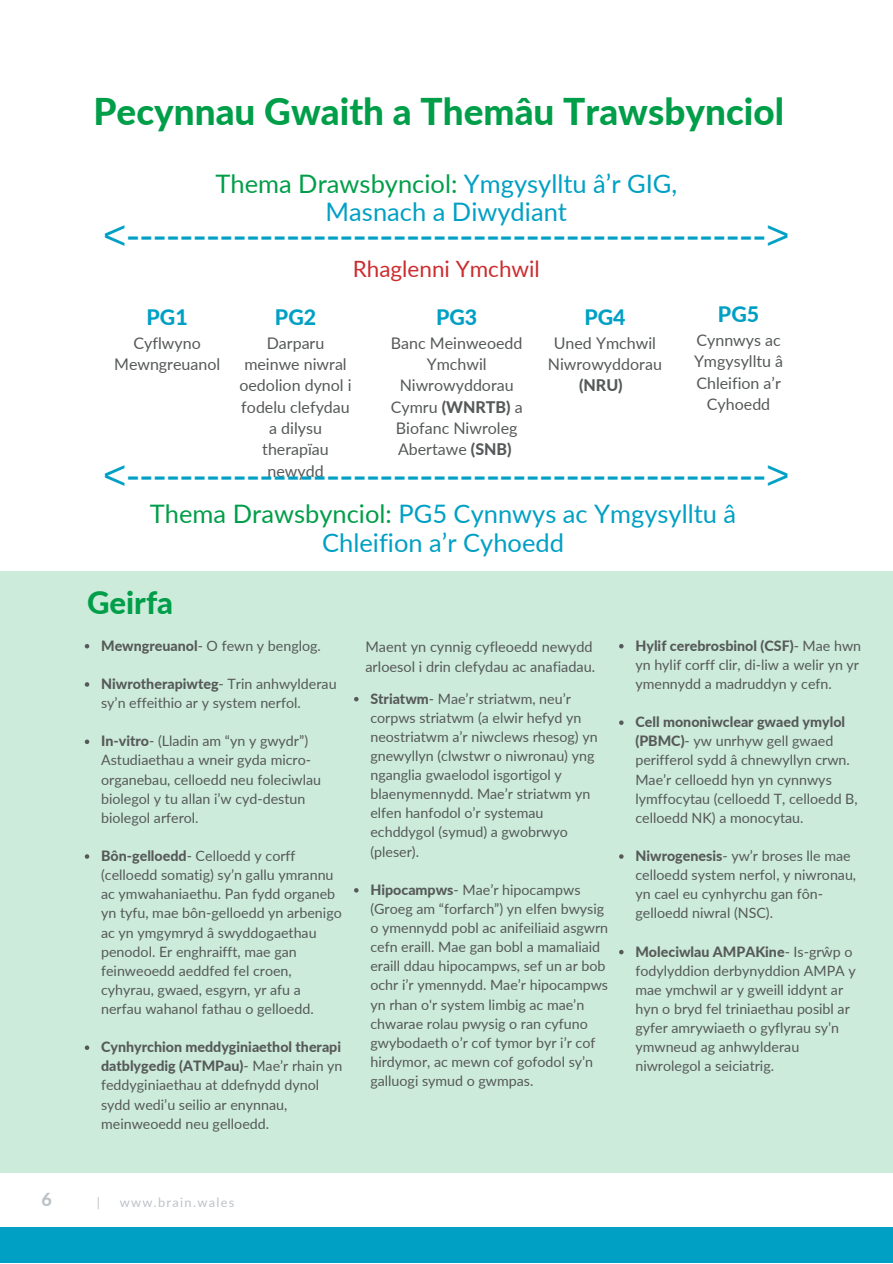
<style>
.page{position:relative;width:893px;height:1264px;background:#fff}
.page>*{position:absolute;margin:0;border:0;box-sizing:border-box;transform-origin:0 0}
.t1{font:40.05px "Arimo";color:#00a0c4}
.t2{font:800 36.9px "Lato";color:#009e49}
.t3{font:800 31.05px "Lato";color:#009e49}
.t4{font:25.5px/28px "Lato";color:#00a0c4;text-align:center}
.t5{font:22.5px "Lato";color:#cc2d30}
.t6{font:800 21.3px "Lato";color:#00a0c4}
.t7{font:800 18px "Lato";color:#bdc2c6}
.t8{font:16.05px/21.3px "Lato";color:#565959;text-align:center}
.t9{font:800 16.05px "Lato";color:#565959}
.t10{font:14.55px/20.2px "Lato";color:#565959}
.t11{font:14.25px/19px "Lato";color:#565959}
.t12{font:12.9px "Lato";letter-spacing:.1em;color:#bdc2c6}
.s1{color:#009e49}
.s2{font-weight:800}
</style>
<div class="page">
<div style="left:0;top:571px;width:892px;height:602px;background:#ccebda"></div>
<svg style="left:85px;top:644px;width:4px;height:4px"></svg>
<svg style="left:85px;top:682px;width:4px;height:4px"></svg>
<svg style="left:85px;top:739px;width:4px;height:5px"></svg>
<svg style="left:85px;top:854px;width:4px;height:4px"></svg>
<svg style="left:85px;top:1045px;width:4px;height:4px"></svg>
<svg style="left:354px;top:697px;width:4px;height:4px"></svg>
<svg style="left:354px;top:888px;width:4px;height:4px"></svg>
<svg style="left:619px;top:644px;width:4px;height:4px"></svg>
<svg style="left:619px;top:720px;width:4px;height:5px"></svg>
<svg style="left:619px;top:854px;width:4px;height:4px"></svg>
<svg style="left:619px;top:949px;width:4px;height:5px"></svg>
<div style="left:0;top:1226px;width:892px;height:36px;background:#00a0c4"></div>
<h2 class="t2" style="left:93px;top:88px;width:692px">Pecynnau Gwaith a Themâu Trawsbynciol</h2>
<h3 class="t4" style="left:215px;top:169px;width:463px"><span class="s1">Thema Drawsbynciol:</span> Ymgysylltu â’r GIG,<br>Masnach a Diwydiant</h3>
<h1 class="t1" style="left:103px;top:212px;width:687px">&lt;------------------------------------------------&gt;</h1>
<h3 class="t5" style="left:353px;top:254px;width:189px">Rhaglenni Ymchwil</h3>
<h3 class="t6" style="left:275px;top:304px;width:43px">PG2</h3>
<p class="t8" style="left:239px;top:332px;width:114px">Darparu meinwe niwral oedolion dynol i fodelu clefydau a dilysu therapïau newydd</p>
<h3 class="t6" style="left:718px;top:301px;width:43px">PG5</h3>
<p class="t8" style="left:694px;top:329px;width:91px">Cynnwys ac<br>Ymgysylltu â<br>Chleifion a’r<br>Cyhoedd</p>
<h3 class="t6" style="left:146px;top:304px;width:43px">PG1</h3>
<p class="t8" style="left:114px;top:332px;width:108px">Cyflwyno<br>Mewngreuanol</p>
<h3 class="t6" style="left:436px;top:304px;width:43px">PG3</h3>
<p class="t8" style="left:391px;top:332px;width:133px">Banc Meinweoedd<br>Ymchwil<br>Niwrowyddorau<br>Cymru <span class="s2">(WNRTB)</span> a<br>Biofanc Niwroleg<br>Abertawe <span class="s2">(SNB)</span></p>
<h3 class="t6" style="left:584px;top:304px;width:43px">PG4</h3>
<p class="t8" style="left:547px;top:332px;width:116px">Uned Ymchwil<br>Niwrowyddorau</p>
<p class="t9" style="left:579px;top:375px;width:45px">(NRU)</p>
<h1 class="t1" style="left:103px;top:452px;width:687px">&lt;------------------------------------------------&gt;</h1>
<h3 class="t4" style="left:150px;top:499px;width:588px"><span class="s1">Thema Drawsbynciol:</span> PG5 Cynnwys ac Ymgysylltu â<br>Chleifion a’r Cyhoedd</h3>
<h3 class="t3" style="left:87px;top:583px;width:88px">Geirfa</h3>
<p class="t11" style="left:101px;top:635px;width:221px"><span class="s2">Mewngreuanol</span>- O fewn y benglog.</p>
<p class="t11" style="left:101px;top:674px;width:237px"><span class="s2">Niwrotherapiwteg</span>- Trin anhwylderau sy’n effeithio ar y system nerfol.</p>
<p class="t11" style="left:101px;top:731px;width:221px"><span class="s2">In-vitro</span>- (Lladin am “yn y gwydr”)<br>Astudiaethau a wneir gyda micro&shy;organebau, celloedd neu foleciwlau biolegol y tu allan i’w cyd-destun biolegol arferol.</p>
<p class="t11" style="left:101px;top:846px;width:242px"><span class="s2">Bôn-gelloedd</span>- Celloedd y corff (celloedd somatig) sy’n gallu ymrannu ac ymwahaniaethu. Pan fydd organeb yn tyfu, mae bôn-gelloedd yn arbenigo ac yn ymgymryd â swyddogaethau penodol. Er enghraifft, mae gan feinweoedd aeddfed fel croen, cyhyrau, gwaed, esgyrn, yr afu a nerfau wahanol fathau o gelloedd.</p>
<p class="t11" style="left:101px;top:1037px;width:243px"><span class="s2">Cynhyrchion meddyginiaethol therapi datblygedig (ATMPau)</span>- Mae’r rhain yn feddyginiaethau at ddefnydd dynol sydd wedi’u seilio ar enynnau, meinweoedd neu gelloedd.</p>
<p class="t11" style="left:635px;top:635px;width:227px"><span class="s2">Hylif cerebrosbinol (CSF)</span>- Mae hwn yn hylif corff clir, di-liw a welir yn yr ymennydd a madruddyn y cefn.</p>
<p class="t11" style="left:635px;top:712px;width:224px"><span class="s2">Cell mononiwclear gwaed ymylol (PBMC)</span>- yw unrhyw gell gwaed perifferol sydd â chnewyllyn crwn.<br>Mae’r celloedd hyn yn cynnwys lymffocytau (celloedd T, celloedd B, celloedd NK) a monocytau.</p>
<p class="t11" style="left:635px;top:846px;width:222px"><span class="s2">Niwrogenesis</span>- yw’r broses lle mae celloedd system nerfol, y niwronau, yn cael eu cynhyrchu gan fôn&shy;gelloedd niwral (NSC).</p>
<p class="t11" style="left:635px;top:941px;width:222px"><span class="s2">Moleciwlau AMPAKine</span>- Is-grŵp o fodylyddion derbynyddion AMPA y mae ymchwil ar y gweill iddynt ar hyn o bryd fel triniaethau posibl ar gyfer amrywiaeth o gyflyrau sy’n ymwneud ag anhwylderau niwrolegol a seiciatrig.</p>
<p class="t10" style="left:365px;top:636px;width:231px">Maent yn cynnig cyfleoedd newydd arloesol i drin clefydau ac anafiadau.</p>
<p class="t11" style="left:370px;top:688px;width:229px"><span class="s2">Striatwm</span>- Mae’r striatwm, neu’r corpws striatwm (a elwir hefyd yn neostriatwm a’r niwclews rhesog) yn gnewyllyn (clwstwr o niwronau) yng nganglia gwaelodol isgortigol y blaenymennydd. Mae’r striatwm yn elfen hanfodol o’r systemau echddygol (symud) a gwobrwyo (pleser).</p>
<p class="t11" style="left:370px;top:879px;width:239px"><span class="s2">Hipocampws</span>- Mae’r hipocampws (Groeg am “forfarch”) yn elfen bwysig o ymennydd pobl ac anifeiliaid asgwrn cefn eraill. Mae gan bobl a mamaliaid eraill ddau hipocampws, sef un ar bob ochr i’r ymennydd. Mae’r hipocampws yn rhan o'r system limbig ac mae’n chwarae rolau pwysig o ran cyfuno gwybodaeth o’r cof tymor byr i’r cof hirdymor, ac mewn cof gofodol sy’n galluogi symud o gwmpas.</p>
<p class="t7" style="left:41px;top:1188px;width:12px">6</p>
<p class="t12" style="left:97px;top:1193px;width:5px">|</p>
<p class="t12" style="left:120px;top:1193px;width:116px">www.brain.wales</p>
</div>
